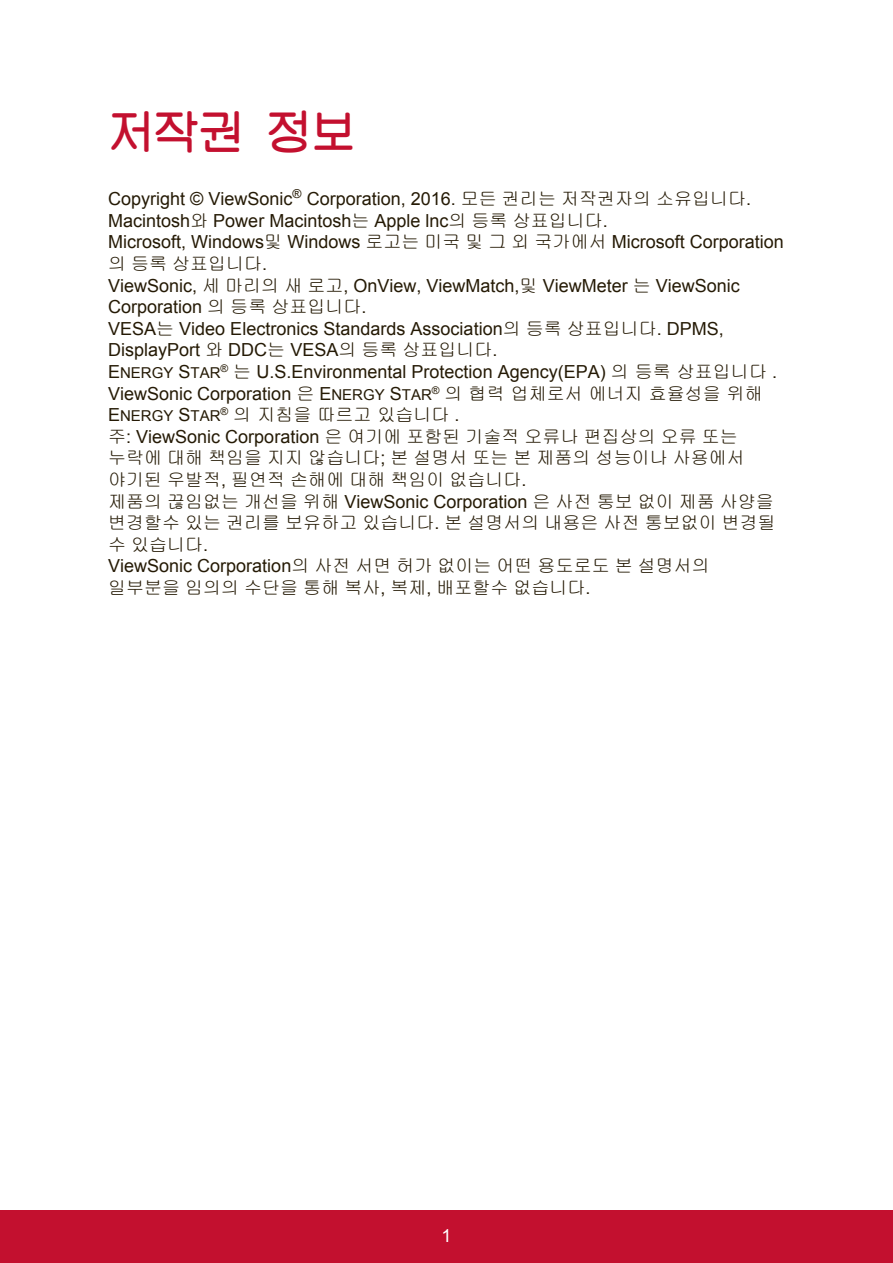
<style>
.page{position:relative;width:893px;height:1263px;background:#fff}
.page>*{position:absolute;margin:0;border:0;box-sizing:border-box;transform-origin:0 0}
.t1{font:45px "Tae Gulim";color:#c3102f}
.t2{font:18px/21.6px "Arial";color:#251a05}
.t3{font:18px/21.6px "Gulim";color:#251a05}
.t4{font:18px "Arial";color:#fff}
.s1{font-family:"Gulim"}
.s2{font-family:"Arial"}
.s3{font-size:15px}
.s4{font-family:"Arial";font-size:15px}
</style>
<div class="page">
<div style="left:0;top:1210px;width:892px;height:53px;background:#c3102f"></div>
<h1 class="t1" style="left:108px;top:107px;width:249px">저작권 정보</h1>
<p class="t2" style="left:108px;top:188px;width:677px">Copyright © ViewSonic<sup>®</sup> Corporation, 2016. <span class="s1">모든 권리는 저작권자의 소유입니다</span>.<br>Macintosh<span class="s1">와</span> Power Macintosh<span class="s1">는</span> Apple lnc<span class="s1">의 등록 상표입니다</span>.<br>Microsoft, Windows<span class="s1">및</span> Windows <span class="s1">로고는 미국 및 그 외 국가에서</span> Microsoft Corporation</p>
<p class="t3" style="left:108px;top:253px;width:161px">의 등록 상표입니다<span class="s2">.</span></p>
<p class="t2" style="left:108px;top:275px;width:670px">ViewSonic, <span class="s1">세 마리의 새 로고</span>, OnView, ViewMatch,<span class="s1">및</span> ViewMeter <span class="s1">는</span> ViewSonic Corporation <span class="s1">의 등록 상표입니다</span>.<br>VESA<span class="s1">는</span> Video Electronics Standards Association<span class="s1">의 등록 상표입니다</span>. DPMS, DisplayPort <span class="s1">와</span> DDC<span class="s1">는</span> VESA<span class="s1">의 등록 상표입니다</span>.<br>E<span class="s3">NERGY</span> S<span class="s3">TAR</span><sup>®</sup> <span class="s1">는</span> U.S.Environmental Protection Agency(EPA) <span class="s1">의 등록 상표입니다</span> .<br>ViewSonic Corporation <span class="s1">은</span> E<span class="s3">NERGY</span> S<span class="s3">TAR</span><sup>®</sup> <span class="s1">의 협력 업체로서 에너지 효율성을 위해</span></p>
<p class="t3" style="left:108px;top:404px;width:669px"><span class="s2">E</span><span class="s4">NERGY</span> <span class="s2">S</span><span class="s4">TAR</span><sup>®</sup> 의 지침을 따르고 있습니다 <span class="s2">.<br></span>주<span class="s2">: ViewSonic Corporation</span> 은 여기에 포함된 기술적 오류나 편집상의 오류 또는 누락에 대해 책임을 지지 않습니다<span class="s2">;</span> 본 설명서 또는 본 제품의 성능이나 사용에서 야기된 우발적<span class="s2">,</span> 필연적 손해에 대해 책임이 없습니다<span class="s2">.<br></span>제품의 끊임없는 개선을 위해 <span class="s2">ViewSonic Corporation</span> 은 사전 통보 없이 제품 사양을 변경할수 있는 권리를 보유하고 있습니다<span class="s2">.</span> 본 설명서의 내용은 사전 통보없이 변경될 수 있습니다<span class="s2">.<br>ViewSonic Corporation</span>의 사전 서면 허가 없이는 어떤 용도로도 본 설명서의 일부분을 임의의 수단을 통해 복사<span class="s2">,</span> 복제<span class="s2">,</span> 배포할수 없습니다<span class="s2">.</span></p>
<p class="t4" style="left:441px;top:1223px;width:12px">1</p>
</div>
